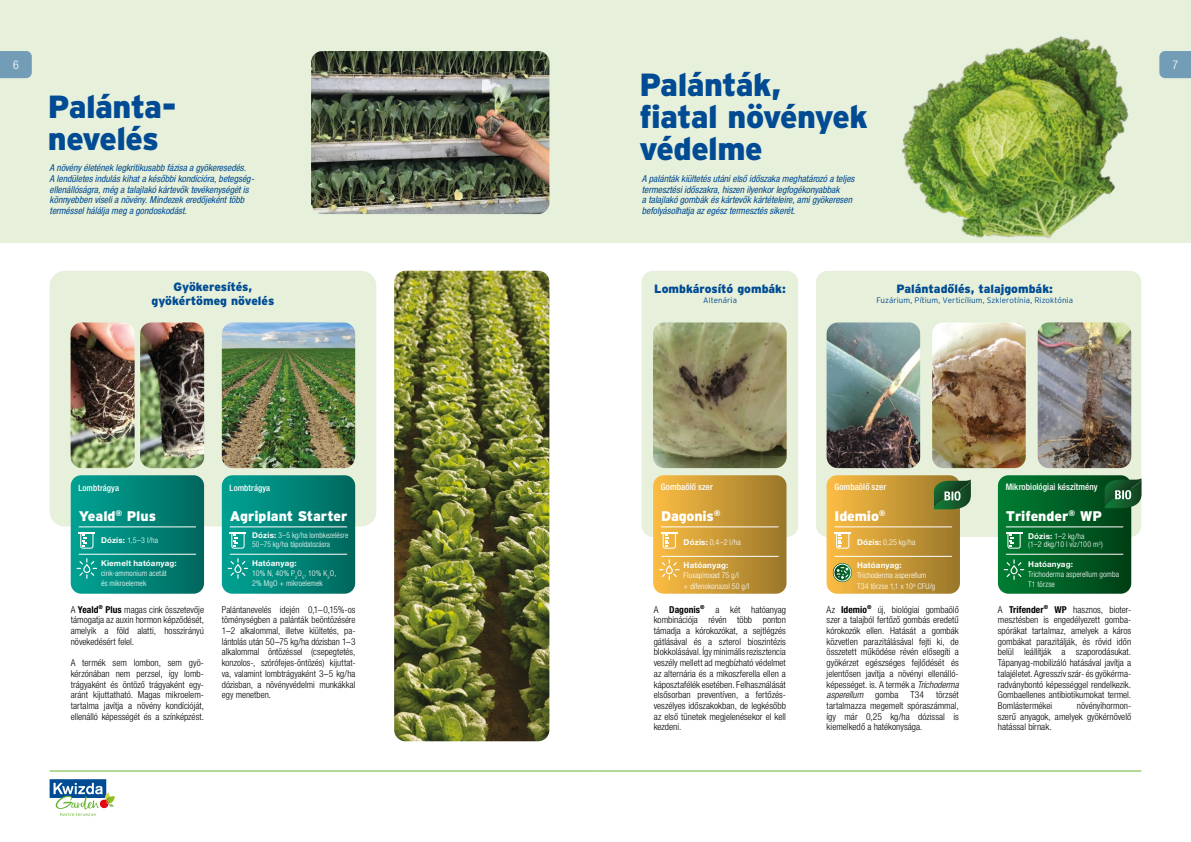
<style>
.page{position:relative;width:1191px;height:842px;background:#fff}
.page>*{position:absolute;margin:0;border:0;box-sizing:border-box;transform-origin:0 0}
.t1{font:900 32px/32px "Interstatehun";letter-spacing:-.02em;color:#004b93}
.t2{font:900 14px "Interstatehun";letter-spacing:-.005em;color:#fff}
.t3{font:900 12px/14px "Interstatehun";color:#004b93;text-align:center}
.t4{font:300 condensed 12px "Helvetica Neue LT Pro";color:#fff}
.t5{font:300 condensed 9.5px/10.7px "Helvetica Neue LT Pro";color:#000;text-align:justify}
.t6{font:italic condensed 9.5px/10.7px "Helvetica Neue LT Pro";color:#004b93}
.t7{font:500 condensed 9px "Helvetica Neue LT Pro";letter-spacing:.005em;color:#fff}
.t8{font:500 condensed 8.7px "Helvetica Neue LT Pro";letter-spacing:.015em;color:#fff}
.t9{font:300 condensed 8px/11.4px "Helvetica Neue LT Pro";letter-spacing:.01em;color:#fff}
.t10{font:300 8px "Interstatehun";letter-spacing:.01em;color:#004b93}
.t11{font:700 8px "Helvetica Neue LT Pro";letter-spacing:.015em;color:#fff}
.t12{font:300 condensed 7.9px/10px "Helvetica Neue LT Pro";letter-spacing:.005em;color:#fff}
.t13{font:300 condensed 7.9px/9px "Helvetica Neue LT Pro";letter-spacing:.005em;color:#fff;scale:.95 1}
.t14{font:700 7.9px "Helvetica Neue LT Pro";letter-spacing:.02em;color:#fff}
.s1{font-weight:700;font-stretch:normal}
.s2{font-weight:700}
.s3{font-style:italic}
</style>
<div class="page">
<div style="left:0;top:0;width:1191px;height:242px;background:#e6f0da"></div>
<svg style="left:0;top:51px;width:32px;height:27px"></svg>
<img style="left:852px;top:36px;width:339px;height:271px">
<img style="left:311px;top:51px;width:238px;height:163px">
<div style="left:816px;top:271px;width:325px;height:266px;background:#e6f0da;border-radius:11px"></div>
<div style="left:641px;top:271px;width:157px;height:266px;background:#e6f0da;border-radius:11px"></div>
<img style="left:826px;top:322px;width:94px;height:146px">
<img style="left:653px;top:322px;width:133px;height:146px">
<img style="left:932px;top:322px;width:93px;height:146px">
<img style="left:1037px;top:322px;width:94px;height:146px">
<hr style="left:50px;top:771px;width:545px;height:1px;background:#65b32e">
<hr style="left:595px;top:771px;width:546px;height:1px;background:#65b32e">
<svg style="left:50px;top:779px;width:65px;height:37px"></svg>
<div style="left:50px;top:271px;width:326px;height:255px;background:#e6f0da;border-radius:15px"></div>
<img style="left:222px;top:322px;width:133px;height:146px">
<img style="left:71px;top:322px;width:64px;height:146px">
<img style="left:140px;top:322px;width:64px;height:146px">
<svg style="left:71px;top:475px;width:133px;height:119px;background:#09897d"></svg>
<svg style="left:222px;top:475px;width:133px;height:119px;background:#09897d"></svg>
<img style="left:394px;top:271px;width:155px;height:470px">
<svg style="left:826px;top:475px;width:145px;height:119px;background:#c4a049"></svg>
<div style="left:833px;top:564px;width:18px;height:17px;border:1px solid #fff;border-radius:50%"></div>
<svg style="left:998px;top:475px;width:143px;height:119px;background:#176d38"></svg>
<svg style="left:653px;top:475px;width:133px;height:119px;background:#cc9d3d"></svg>
<p class="t4" style="left:13px;top:58px;width:7px">6</p>
<p class="t4" style="left:1172px;top:58px;width:7px">7</p>
<h1 class="t1" style="left:48px;top:90px;width:131px">Palánta&shy;nevelés</h1>
<h1 class="t1" style="left:639px;top:69px;width:230px">Palánták,<br>fiatal növények védelme</h1>
<p class="t6" style="left:50px;top:163px;width:206px">A növény életének legkritikusabb fázisa a gyökeresedés.<br>A lendületes indulás kihat a későbbi kondícióra, betegség&shy;ellenállóságra, még a talajlakó kártevők tevékenységét is könnyebben viseli a növény. Mindezek eredőjeként több terméssel hálálja meg a gondoskodást.</p>
<p class="t6" style="left:642px;top:173px;width:214px">A palánták kiültetés utáni első időszaka meghatározó a teljes termesztési időszakra, hiszen ilyenkor legfogékonyabbak<br>a talajlakó gombák és kártevők kártételeire, ami gyökeresen befolyásolhatja az egész termesztés sikerét.</p>
<p class="t3" style="left:152px;top:280px;width:124px">Gyökeresítés, gyökértömeg növelés</p>
<p class="t3" style="left:654px;top:282px;width:133px">Lombkárosító gombák:</p>
<p class="t10" style="left:703px;top:296px;width:35px">Altenária</p>
<p class="t3" style="left:896px;top:282px;width:158px">Palántadőlés, talajgombák:</p>
<p class="t10" style="left:876px;top:296px;width:198px">Fuzárium, Pítium, Verticílium, Szklerotínia, Rizoktónia</p>
<p class="t8" style="left:78px;top:483px;width:42px">Lombtrágya</p>
<p class="t8" style="left:230px;top:483px;width:42px">Lombtrágya</p>
<p class="t7" style="left:661px;top:482px;width:53px">Gombaölő szer</p>
<p class="t7" style="left:834px;top:482px;width:53px">Gombaölő szer</p>
<p class="t7" style="left:1005px;top:482px;width:93px">Mikrobiológiai készítmény</p>
<h2 class="t2" style="left:79px;top:508px;width:79px">Yeald<sup>®</sup> Plus</h2>
<h2 class="t2" style="left:230px;top:508px;width:119px">Agriplant Starter</h2>
<h2 class="t2" style="left:661px;top:508px;width:61px">Dagonis<sup>®</sup></h2>
<h2 class="t2" style="left:834px;top:508px;width:53px">Idemio<sup>®</sup></h2>
<h2 class="t2" style="left:1006px;top:508px;width:98px">Trifender<sup>®</sup> WP</h2>
<p class="t12" style="left:101px;top:535px;width:59px"><span class="s1">Dózis:</span> 1,5–3 l/ha</p>
<p class="t14" style="left:101px;top:558px;width:77px">Kiemelt hatóanyag:</p>
<p class="t12" style="left:101px;top:568px;width:67px">cink-ammonium acetát és mikroelemek</p>
<p class="t13" style="left:252px;top:530px;width:103px"><span class="s1">Dózis:</span> 3–5 kg/ha lombkezelésre<br>50–75 kg/ha tápoldatozásra</p>
<p class="t12" style="left:252px;top:558px;width:86px"><span class="s1">Hatóanyag:<br></span>10% N, 40% P<sub>2</sub>O<sub>5</sub>, 10% K<sub>2</sub>O,<br>2% MgO + mikroelemek</p>
<p class="t9" style="left:683px;top:536px;width:59px"><span class="s1">Dózis:</span> 0,4–2 l/ha</p>
<p class="t11" style="left:683px;top:560px;width:46px">Hatóanyag:</p>
<p class="t9" style="left:683px;top:569px;width:67px">Fluxapiroxad 75 g/l<br>+ difenokonazol 50 g/l</p>
<p class="t9" style="left:857px;top:536px;width:60px"><span class="s1">Dózis:</span> 0,25 kg/ha</p>
<p class="t11" style="left:857px;top:560px;width:46px">Hatóanyag:</p>
<p class="t9" style="left:857px;top:569px;width:80px">Trichoderma asperellum<br>T34 törzse 1,1 x 10<sup>9</sup> CFU/g</p>
<p class="t9" style="left:1028px;top:532px;width:76px;line-height:8px"><span class="s1">Dózis:</span> 1–2 kg/ha<br>(1–2 dkg/10 l víz/100 m<sup>2</sup>)</p>
<p class="t11" style="left:1028px;top:559px;width:46px">Hatóanyag:</p>
<p class="t9" style="left:1028px;top:569px;width:92px;line-height:10px">Trichoderma asperellum gomba<br>T1 törzse</p>
<p class="t5" style="left:71px;top:604px;width:135px">A <span class="s2">Yeald</span><sup>®</sup> <span class="s2">Plus</span> magas cink összetevője támogatja az auxin hormon képződését, amelyik a föld alatti, hosszirányú növekedésért felel.</p>
<p class="t5" style="left:71px;top:657px;width:135px;text-align:left">A termék sem lombon, sem gyö&shy;kérzónában nem perzsel, így lomb&shy;trágyaként és öntöző trágyaként egy-- aránt kijuttatható. Magas mikroelem&shy;tartalma javítja a növény kondícióját, ellenálló képességét és a színképzést.</p>
<p class="t5" style="left:222px;top:604px;width:135px">Palántanevelés idején 0,1–0,15%-os töménységben a palánták beöntözésére 1–2 alkalommal, illetve kiültetés, pa&shy;lántolás után 50–75 kg/ha dózisban 1–3 alkalommal öntözéssel (csepegtetés, konzolos-, szórófejes-öntözés) kijuttat&shy;va, valamint lombtrágyaként 3–5 kg/ha dózisban, a növényvédelmi munkákkal egy menetben.</p>
<p class="t5" style="left:654px;top:604px;width:134px">A <span class="s2">Dagonis</span><sup>®</sup> a két hatóanyag kombinációja révén több ponton támadja a kórokozókat, a sejtlégzés gátlásával és a szterol bioszintézis blokkolásával. Így minimális rezisztencia veszély mellett ad megbízható védelmet az alternária és a mikoszferella ellen a káposztafélék esetében. Felhasználását elsősorban preventíven, a fertőzés&shy;veszélyes időszakokban, de legkésőbb az első tünetek megjelenésekor el kell kezdeni.</p>
<p class="t5" style="left:826px;top:604px;width:134px">Az <span class="s2">Idemio</span><sup>®</sup> új, biológiai gombaölő szer a talajból fertőző gombás eredetű kórokozók ellen. Hatását a gombák közvetlen parazitálásával fejti ki, de összetett működése révén elősegíti a gyökérzet egészséges fejlődését és jelentősen javítja a növényi ellenálló&shy;képességet. is. A termék a <span class="s3">Trichoderma asperellum</span></p>
<p class="t5" style="left:826px;top:689px;width:134px;text-indent:109px">törzsét tartalmazza megemelt spóraszámmal, így már 0,25 kg/ha dózissal is kiemelkedő a hatékonysága.</p>
<p class="t5" style="left:875px;top:689px;width:25px">gomba</p>
<p class="t5" style="left:910px;top:689px;width:15px">T34</p>
<p class="t5" style="left:998px;top:604px;width:135px">A <span class="s2">Trifender</span><sup>®</sup> <span class="s2">WP</span> hasznos, bioter&shy;mesztésben is engedélyezett gomba&shy;spórákat tartalmaz, amelyek a káros gombákat parazitálják, és rövid időn belü l leállítják a szaporodásukat.<br>Tápanyag-mobilizáló hatásával javítja a talajéletet. Agresszív szár- és gyökérma&shy;radványbontó képességgel rendelkezik.<br>Gombaellenes antibiotikumokat termel.<br>Bomlástermékei</p>
<p class="t5" style="left:998px;top:700px;width:135px;text-indent:79px">növényihormon&shy;szerű anyagok, amelyek gyökérnövelő hatással bírnak.</p>
</div>
